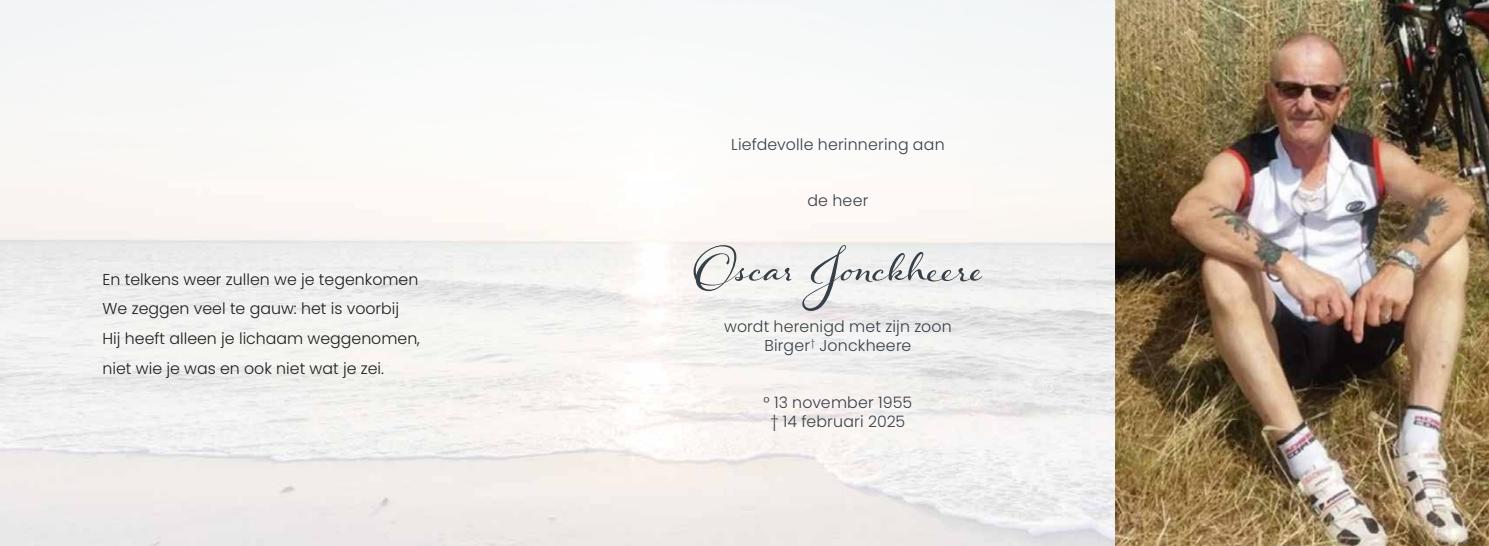
<style>
.page{position:relative;width:1489px;height:546px;background:#fff}
.page>*{position:absolute;margin:0;border:0;box-sizing:border-box;transform-origin:0 0}
.t1{font:66.5px "Hummingbird";color:#373f48}
.t2{font:300 15.75px/29.8px "Poppins";color:#1e1e1c}
.t3{font:300 15.75px/18.9px "Poppins";letter-spacing:.015em;color:#373f48;text-align:center}
</style>
<div class="page">
<img style="left:1115px;top:0;width:373px;height:546px">
<p class="t2" style="left:103px;top:264px;width:319px">En telkens weer zullen we je tegenkomen We zeggen veel te gauw: het is voorbij Hij heeft alleen je lichaam weggenomen, niet wie je was en ook niet wat je zei.</p>
<p class="t3" style="left:731px;top:135px;width:215px">Liefdevolle herinnering aan</p>
<p class="t3" style="left:807px;top:191px;width:62px">de heer</p>
<h1 class="t1" style="left:693px;top:218px;width:290px">Oscar Jonckheere</h1>
<p class="t3" style="left:724px;top:317px;width:229px">wordt herenigd met zijn zoon<br>Birger<sup>†</sup> Jonckheere</p>
<p class="t3" style="left:763px;top:393px;width:150px">° 13 november 1955 † 14 februari 2025</p>
</div>
